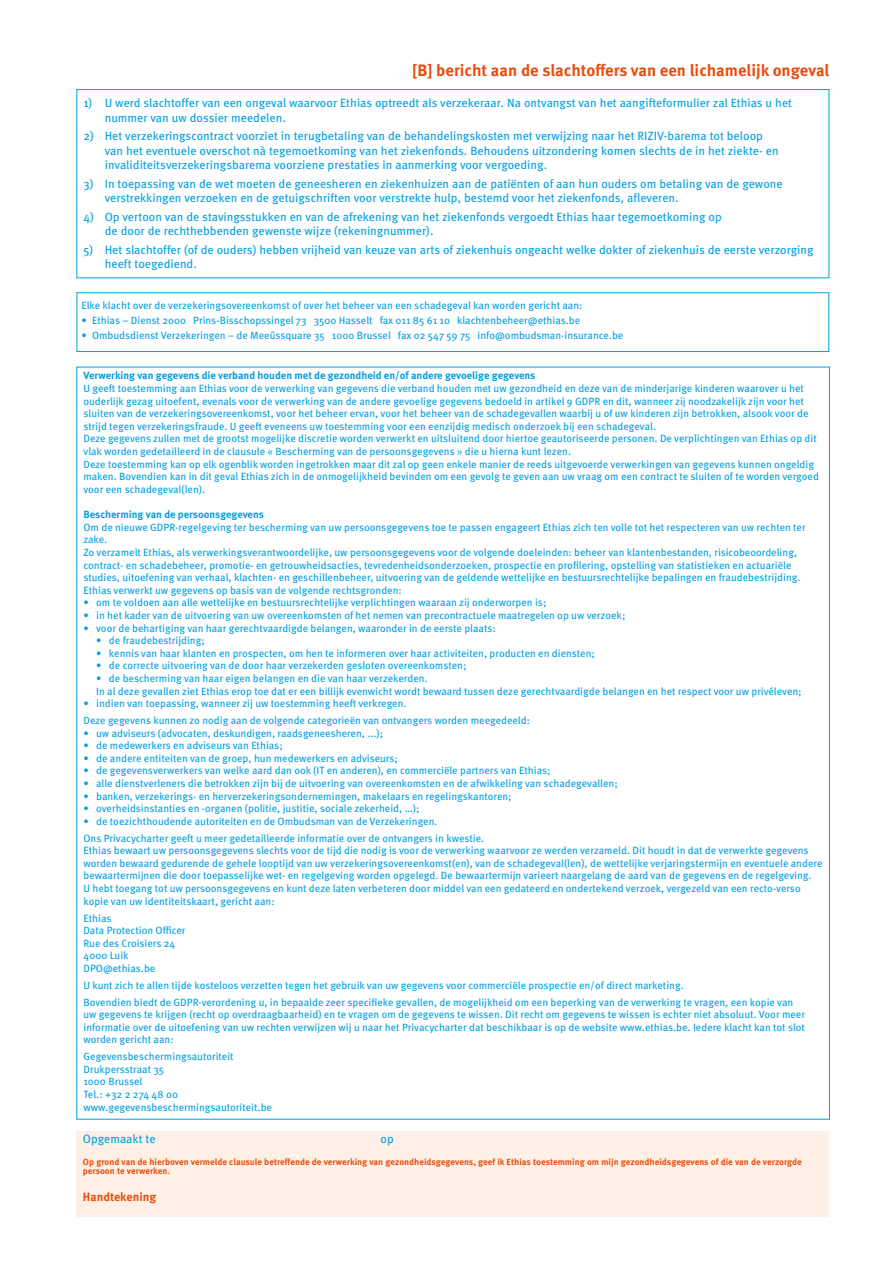
<style>
.page{position:relative;width:893px;height:1263px;background:#fff}
.page>*{position:absolute;margin:0;border:0;box-sizing:border-box;transform-origin:0 0}
.t1{font:700 16.5px "Meta Pro";color:#e84e0f}
.t2{font:12px/14.4px "Meta Pro";color:#009fe3}
.t3{font:700 12px "Meta Pro";color:#e84e0f}
.t4{font:10.5px/12.6px "Meta Pro";color:#009fe3}
.t5{font:700 10.5px "Meta Pro";color:#009fe3}
.t6{font:700 9px/9px "Meta Pro";color:#e84e0f}
</style>
<div class="page">
<div style="left:77px;top:89px;width:752px;height:189px;border:1px solid #009fe3"></div>
<div style="left:77px;top:1131px;width:752px;height:85px;background:#fef0e7"></div>
<div style="left:77px;top:292px;width:752px;height:60px;border:1px solid #009fe3"></div>
<h1 class="t1" style="left:412px;top:58px;width:419px">[B] bericht aan de slachtoffers van een lichamelijk ongeval</h1>
<p class="t2" style="left:105px;top:95px;width:689px;text-indent:-21px">1) U werd slachtoffer van een ongeval waarvoor Ethias optreedt als verzekeraar. Na ontvangst van het aangifteformulier zal Ethias u het nummer van uw dossier meedelen.</p>
<p class="t2" style="left:105px;top:128px;width:675px;text-indent:-21px">2) Het verzekeringscontract voorziet in terugbetaling van de behandelingskosten met verwijzing naar het RIZIV-barema tot beloop van het eventuele overschot nà tegemoetkoming van het ziekenfonds. Behoudens uitzondering komen slechts de in het ziekte- en invaliditeitsverzekeringsbarema voorziene prestaties in aanmerking voor vergoeding.</p>
<p class="t2" style="left:105px;top:176px;width:679px;text-indent:-21px">3) In toepassing van de wet moeten de geneesheren en ziekenhuizen aan de patiënten of aan hun ouders om betaling van de gewone verstrekkingen verzoeken en de getuigschriften voor verstrekte hulp, bestemd voor het ziekenfonds, afleveren.</p>
<p class="t2" style="left:105px;top:209px;width:619px;text-indent:-21px">4) Op vertoon van de stavingsstukken en van de afrekening van het ziekenfonds vergoedt Ethias haar tegemoetkoming op de door de rechthebbenden gewenste wijze (rekeningnummer).</p>
<p class="t2" style="left:105px;top:242px;width:710px;text-indent:-21px">5) Het slachtoffer (of de ouders) hebben vrijheid van keuze van arts of ziekenhuis ongeacht welke dokter of ziekenhuis de eerste verzorging heeft toegediend.</p>
<p class="t4" style="left:81px;top:299px;width:503px">Elke klacht over de verzekeringsovereenkomst of over het beheer van een schadegeval kan worden gericht aan:</p>
<p class="t4" style="left:81px;top:313px;width:500px">• Ethias – Dienst 2000 Prins-Bisschopssingel 73 3500 Hasselt fax 011 85 61 10 klachtenbeheer@ethias.be</p>
<p class="t4" style="left:81px;top:328px;width:543px">• Ombudsdienst Verzekeringen – de Meeûssquare 35 1000 Brussel fax 02 547 59 75 info@ombudsman-insurance.be</p>
<p class="t5" style="left:83px;top:368px;width:453px">Verwerking van gegevens die verband houden met de gezondheid en/of andere gevoelige gegevens</p>
<p class="t4" style="left:83px;top:381px;width:737px">U geeft toestemming aan Ethias voor de verwerking van gegevens die verband houden met uw gezondheid en deze van de minderjarige kinderen waarover u het ouderlijk gezag uitoefent, evenals voor de verwerking van de andere gevoelige gegevens bedoeld in artikel 9 GDPR en dit, wanneer zij noodzakelijk zijn voor het sluiten van de verzekeringsovereenkomst, voor het beheer ervan, voor het beheer van de schadegevallen waarbij u of uw kinderen zijn betrokken, alsook voor de strijd tegen verzekeringsfraude. U geeft eveneens uw toestemming voor een eenzijdig medisch onderzoek bij een schadegeval.<br>Deze gegevens zullen met de grootst mogelijke discretie worden verwerkt en uitsluitend door hiertoe geautoriseerde personen. De verplichtingen van Ethias op dit vlak worden gedetailleerd in de clausule « Bescherming van de persoonsgegevens » die u hierna kunt lezen.<br>Deze toestemming kan op elk ogenblik worden ingetrokken maar dit zal op geen enkele manier de reeds uitgevoerde verwerkingen van gegevens kunnen ongeldig maken. Bovendien kan in dit geval Ethias zich in de onmogelijkheid bevinden om een gevolg te geven aan uw vraag om een contract te sluiten of te worden vergoed voor een schadegeval(len).</p>
<p class="t5" style="left:83px;top:506px;width:182px">Bescherming van de persoonsgegevens</p>
<p class="t4" style="left:83px;top:520px;width:724px">Om de nieuwe GDPR-regelgeving ter bescherming van uw persoonsgegevens toe te passen engageert Ethias zich ten volle tot het respecteren van uw rechten ter zake.<br>Zo verzamelt Ethias, als verwerkingsverantwoordelijke, uw persoonsgegevens voor de volgende doeleinden: beheer van klantenbestanden, risicobeoordeling, contract- en schadebeheer, promotie- en getrouwheidsacties, tevredenheidsonderzoeken, prospectie en profilering, opstelling van statistieken en actuariële studies, uitoefening van verhaal, klachten- en geschillenbeheer, uitvoering van de geldende wettelijke en bestuursrechtelijke bepalingen en fraudebestrijding.<br>Ethias verwerkt uw gegevens op basis van de volgende rechtsgronden:</p>
<p class="t4" style="left:83px;top:596px;width:464px">• om te voldoen aan alle wettelijke en bestuursrechtelijke verplichtingen waaraan zij onderworpen is;</p>
<p class="t4" style="left:83px;top:608px;width:543px">• in het kader van de uitvoering van uw overeenkomsten of het nemen van precontractuele maatregelen op uw verzoek;</p>
<p class="t4" style="left:83px;top:621px;width:414px">• voor de behartiging van haar gerechtvaardigde belangen, waaronder in de eerste plaats:</p>
<p class="t4" style="left:96px;top:633px;width:110px">• de fraudebestrijding;</p>
<p class="t4" style="left:96px;top:646px;width:500px">• kennis van haar klanten en prospecten, om hen te informeren over haar activiteiten, producten en diensten;</p>
<p class="t4" style="left:96px;top:659px;width:372px">• de correcte uitvoering van de door haar verzekerden gesloten overeenkomsten;</p>
<p class="t4" style="left:96px;top:671px;width:707px">• de bescherming van haar eigen belangen en die van haar verzekerden.<br>In al deze gevallen ziet Ethias erop toe dat er een billijk evenwicht wordt bewaard tussen deze gerechtvaardigde belangen en het respect voor uw privéleven;</p>
<p class="t4" style="left:83px;top:694px;width:448px;line-height:16.8px">• indien van toepassing, wanneer zij uw toestemming heeft verkregen.<br>Deze gegevens kunnen zo nodig aan de volgende categorieën van ontvangers worden meegedeeld:</p>
<p class="t4" style="left:83px;top:726px;width:301px">• uw adviseurs (advocaten, deskundigen, raadsgeneesheren, ...);</p>
<p class="t4" style="left:83px;top:738px;width:201px">• de medewerkers en adviseurs van Ethias;</p>
<p class="t4" style="left:83px;top:751px;width:316px">• de andere entiteiten van de groep, hun medewerkers en adviseurs;</p>
<p class="t4" style="left:83px;top:764px;width:469px">• de gegevensverwerkers van welke aard dan ook (IT en anderen), en commerciële partners van Ethias;</p>
<p class="t4" style="left:83px;top:776px;width:536px">• alle dienstverleners die betrokken zijn bij de uitvoering van overeenkomsten en de afwikkeling van schadegevallen;</p>
<p class="t4" style="left:83px;top:789px;width:430px">• banken, verzekerings- en herverzekeringsondernemingen, makelaars en regelingskantoren;</p>
<p class="t4" style="left:83px;top:801px;width:338px">• overheidsinstanties en -organen (politie, justitie, sociale zekerheid, …);</p>
<p class="t4" style="left:83px;top:812px;width:402px;line-height:16.8px">• de toezichthoudende autoriteiten en de Ombudsman van de Verzekeringen.<br>Ons Privacycharter geeft u meer gedetailleerde informatie over de ontvangers in kwestie.</p>
<p class="t4" style="left:83px;top:843px;width:740px">Ethias bewaart uw persoonsgegevens slechts voor de tijd die nodig is voor de verwerking waarvoor ze werden verzameld. Dit houdt in dat de verwerkte gegevens worden bewaard gedurende de gehele looptijd van uw verzekeringsovereenkomst(en), van de schadegeval(len), de wettelijke verjaringstermijn en eventuele andere bewaartermijnen die door toepasselijke wet- en regelgeving worden opgelegd. De bewaartermijn varieert naargelang de aard van de gegevens en de regelgeving.<br>U hebt toegang tot uw persoonsgegevens en kunt deze laten verbeteren door middel van een gedateerd en ondertekend verzoek, vergezeld van een recto-verso kopie van uw identiteitskaart, gericht aan:</p>
<p class="t4" style="left:83px;top:911px;width:104px">Ethias<br>Data Protection Officer<br>Rue des Croisiers 24<br>4000 Luik<br>DPO@ethias.be</p>
<p class="t4" style="left:83px;top:976px;width:711px;line-height:16.8px">U kunt zich te allen tijde kosteloos verzetten tegen het gebruik van uw gegevens voor commerciële prospectie en/of direct marketing.<br>Bovendien biedt de GDPR-verordening u, in bepaalde zeer specifieke gevallen, de mogelijkheid om een beperking van de verwerking te vragen, een kopie van</p>
<p class="t4" style="left:83px;top:1007px;width:723px;text-align:justify">uw gegevens te krijgen (recht op overdraagbaarheid) en te vragen om de gegevens te wissen. Dit recht om gegevens te wissen is echter niet absoluut. Voor meer informatie over de uitoefening van uw rechten verwijzen wij u naar het Privacycharter dat beschikbaar is op de website www.ethias.be. Iedere klacht kan tot slot worden gericht aan:</p>
<p class="t4" style="left:83px;top:1050px;width:190px">Gegevensbeschermingsautoriteit<br>Drukpersstraat 35<br>1000 Brussel<br>Tel.: +32 2 274 48 00 www.gegevensbeschermingsautoriteit.be</p>
<p class="t2" style="left:83px;top:1131px;width:74px">Opgemaakt te</p>
<p class="t2" style="left:381px;top:1131px;width:15px">op</p>
<p class="t6" style="left:83px;top:1157px;width:720px">Op grond van de hierboven vermelde clausule betreffende de verwerking van gezondheidsgegevens, geef ik Ethias toestemming om mijn gezondheidsgegevens of die van de verzorgde persoon te verwerken.</p>
<p class="t3" style="left:83px;top:1187px;width:75px">Handtekening</p>
</div>
